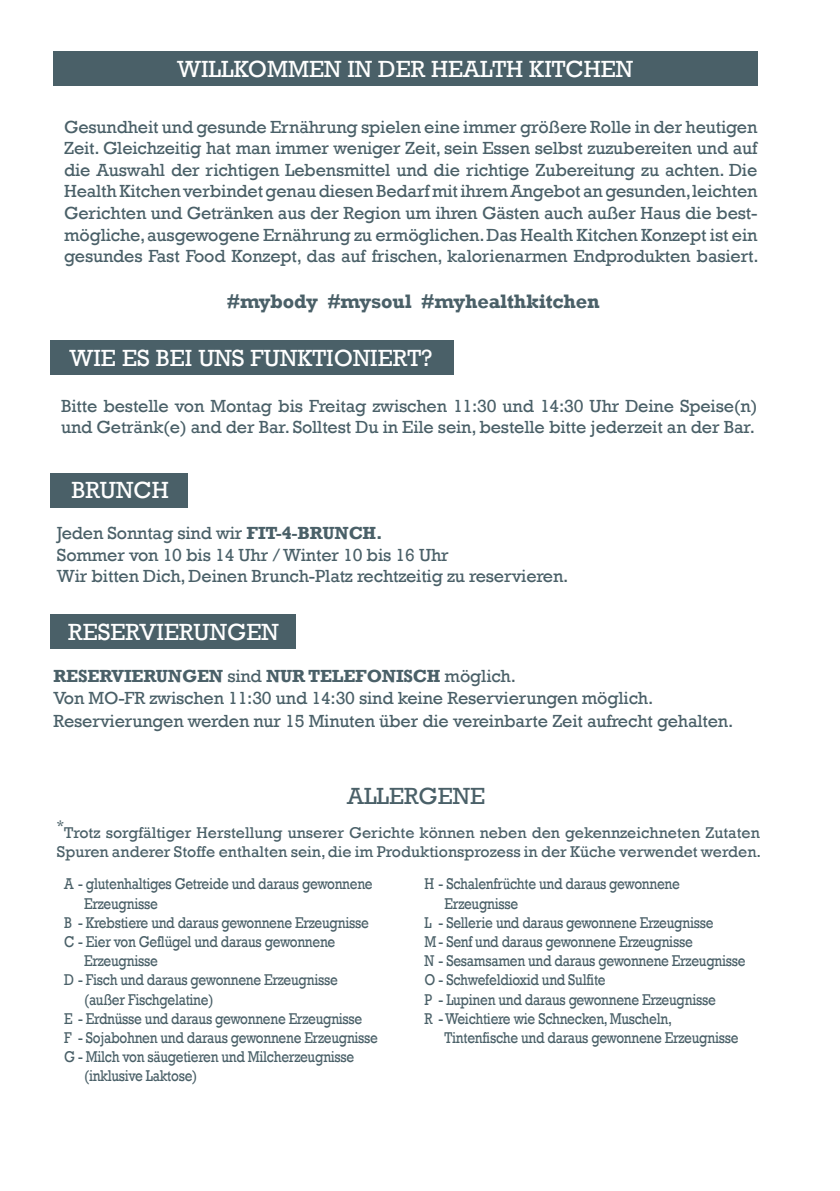
<style>
.page{position:relative;width:840px;height:1191px;background:#fff}
.page>*{position:absolute;margin:0;border:0;box-sizing:border-box;transform-origin:0 0}
.t1{font:24px "Rockwell";color:#fff}
.t2{font:24px "Rockwell";color:#4a6068}
.t3{font:700 20px "Rockwell";letter-spacing:-.01em;color:#4a6068}
.t4{font:18px/21.6px "Rockwell";letter-spacing:-.01em;color:#4a6068}
.t5{font:16px "Rockwell";letter-spacing:-.02em;color:#4a6068;scale:.85 1}
.t6{font:16px/19.2px "Rockwell";color:#4a6068;text-align:center}
.t7{font:14px "Rockwell";color:#4a6068}
.s1{font-weight:700}
</style>
<div class="page">
<div style="left:50px;top:473px;width:137px;height:34px;background:#4a6068"></div>
<div style="left:53px;top:51px;width:704px;height:34px;background:#4a6068"></div>
<div style="left:50px;top:340px;width:404px;height:34px;background:#4a6068"></div>
<div style="left:50px;top:615px;width:245px;height:34px;background:#4a6068"></div>
<h1 class="t1" style="left:177px;top:55px;width:457px">WILLKOMMEN IN DER HEALTH KITCHEN</h1>
<p class="t4" style="left:64px;top:116px;width:695px;text-align:justify">Gesundheit und gesunde Ernährung spielen eine immer größere Rolle in der heutigen Zeit. Gleichzeitig hat man immer weniger Zeit, sein Essen selbst zuzubereiten und auf die Auswahl der richtigen Lebensmittel und die richtige Zubereitung zu achten. Die Health Kitchen verbindet genau diesen Bedarf mit ihrem Angebot an gesunden, leichten Gerichten und Getränken aus der Region um ihren Gästen auch außer Haus die best&shy;mögliche, ausgewogene Ernährung zu ermöglichen. Das Health Kitchen Konzept ist ein gesundes Fast Food Konzept, das auf frischen, kalorienarmen Endprodukten basiert.</p>
<p class="t3" style="left:227px;top:289px;width:374px">#mybody #mysoul #myhealthkitchen</p>
<h1 class="t1" style="left:69px;top:344px;width:364px">WIE ES BEI UNS FUNKTIONIERT?</h1>
<p class="t4" style="left:61px;top:395px;width:697px">Bitte bestelle von Montag bis Freitag zwischen 11:30 und 14:30 Uhr Deine Speise(n) und Getränk(e) and der Bar. Solltest Du in Eile sein, bestelle bitte jederzeit an der Bar.</p>
<h1 class="t1" style="left:71px;top:476px;width:99px">BRUNCH</h1>
<p class="t4" style="left:57px;top:522px;width:512px">Jeden Sonntag sind wir <span class="s1">FIT-4-BRUNCH.<br></span>Sommer von 10 bis 14 Uhr / Winter 10 bis 16 Uhr<br>Wir bitten Dich, Deinen Brunch-Platz rechtzeitig zu reservieren.</p>
<h1 class="t1" style="left:68px;top:618px;width:212px">RESERVIERUNGEN</h1>
<p class="t4" style="left:53px;top:665px;width:601px"><span class="s1">RESERVIERUNGEN</span> sind <span class="s1">NUR TELEFONISCH</span> möglich.<br>Von MO-FR zwischen 11:30 und 14:30 sind keine Reservierungen möglich.</p>
<p class="t4" style="left:53px;top:711px;width:681px">Reservierungen werden nur 15 Minuten über die vereinbarte Zeit aufrecht gehalten.</p>
<h1 class="t2" style="left:347px;top:782px;width:139px">ALLERGENE</h1>
<p class="t7" style="left:57px;top:817px;width:9px">*</p>
<p class="t6" style="left:57px;top:823px;width:705px">Trotz sorgfältiger Herstellung unserer Gerichte können neben den gekennzeichneten Zutaten<br>Spuren anderer Stoffe enthalten sein, die im Produktionsprozess in der Küche verwendet werden.</p>
<p class="t5" style="left:64px;top:874px;width:364px">A - glutenhaltiges Getreide und daraus gewonnene</p>
<p class="t5" style="left:84px;top:894px;width:88px">Erzeugnisse</p>
<p class="t5" style="left:64px;top:913px;width:360px">B - Krebstiere und daraus gewonnene Erzeugnisse</p>
<p class="t5" style="left:64px;top:932px;width:320px">C - Eier von Geflügel und daraus gewonnene</p>
<p class="t5" style="left:84px;top:951px;width:88px">Erzeugnisse</p>
<p class="t5" style="left:64px;top:970px;width:323px">D - Fisch und daraus gewonnene Erzeugnisse</p>
<p class="t5" style="left:84px;top:990px;width:154px">(außer Fischgelatine)</p>
<p class="t5" style="left:64px;top:1009px;width:352px">E - Erdnüsse und daraus gewonnene Erzeugnisse</p>
<p class="t5" style="left:64px;top:1028px;width:370px">F - Sojabohnen und daraus gewonnene Erzeugnisse</p>
<p class="t5" style="left:64px;top:1047px;width:343px">G - Milch von säugetieren und Milcherzeugnisse</p>
<p class="t5" style="left:84px;top:1066px;width:135px">(inklusive Laktose)</p>
<p class="t5" style="left:424px;top:874px;width:302px">H - Schalenfrüchte und daraus gewonnene</p>
<p class="t5" style="left:444px;top:894px;width:88px">Erzeugnisse</p>
<p class="t5" style="left:424px;top:913px;width:341px">L - Sellerie und daraus gewonnene Erzeugnisse</p>
<p class="t5" style="left:424px;top:932px;width:317px">M - Senf und daraus gewonnene Erzeugnisse</p>
<p class="t5" style="left:424px;top:951px;width:379px">N - Sesamsamen und daraus gewonnene Erzeugnisse</p>
<p class="t5" style="left:424px;top:970px;width:214px">O - Schwefeldioxid und Sulfite</p>
<p class="t5" style="left:424px;top:990px;width:344px">P - Lupinen und daraus gewonnene Erzeugnisse</p>
<p class="t5" style="left:424px;top:1009px;width:292px">R - Weichtiere wie Schnecken, Muscheln,</p>
<p class="t5" style="left:444px;top:1028px;width:347px">Tintenfische und daraus gewonnene Erzeugnisse</p>
</div>
